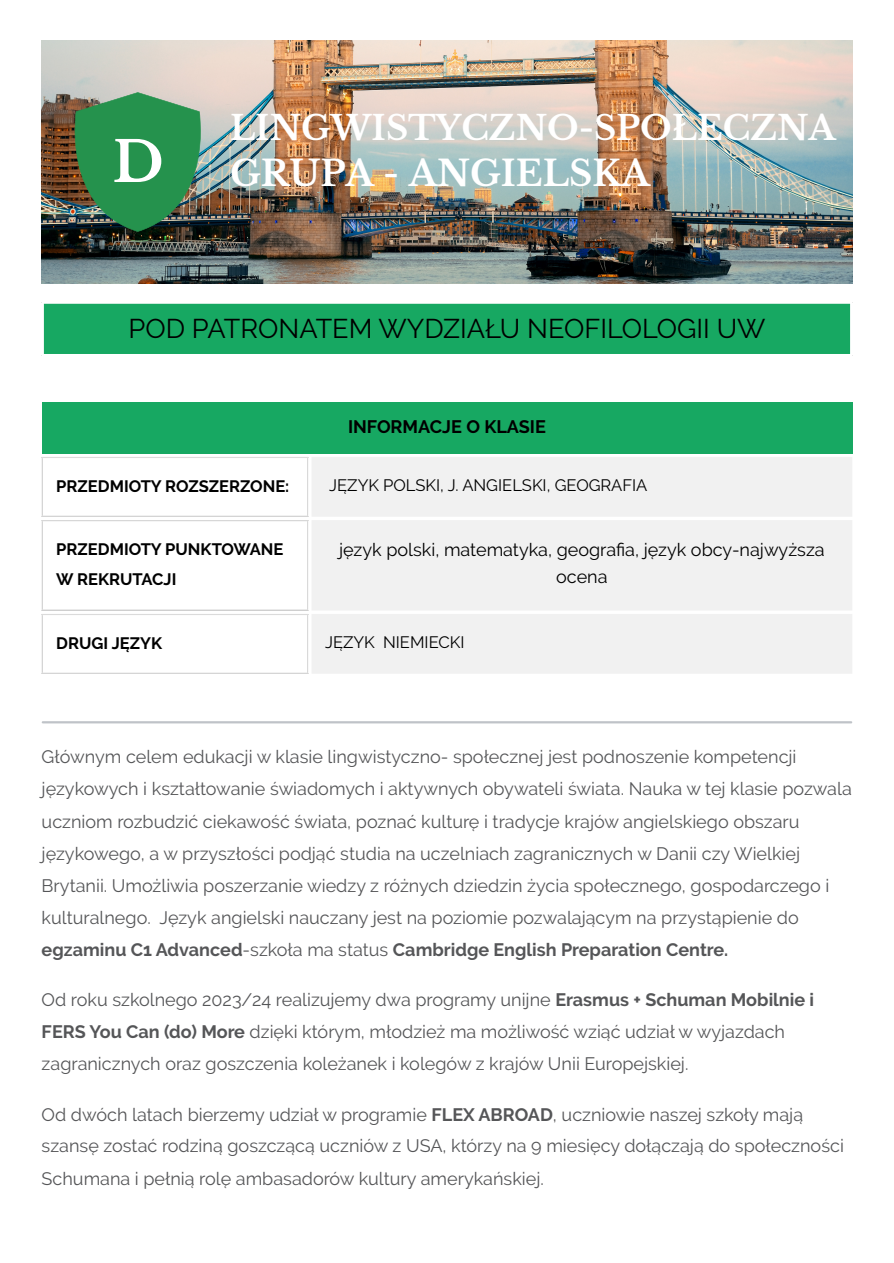
<style>
.page{position:relative;width:894px;height:1263px;background:#fff}
.page>*{position:absolute;margin:0;border:0;box-sizing:border-box;transform-origin:0 0}
.t1{font:700 55.95px "Libre Baskerville";color:#fff}
.t2{font:700 35.1px "Libre Baskerville";color:#fff}
.t3{font:700 33.45px "Libre Baskerville";color:#fff}
.t4{font:27px "Raleway";color:#000}
.t5{font:18px/32.2px "Raleway";color:#555658}
.t6{font:18px/27px "Raleway";color:#000;text-align:center}
.t7{font:700 18px "Raleway";color:#000}
.t8{font:700 16.5px/30.3px "Raleway";color:#000}
.t9{font:16.5px "Raleway";color:#000}
.s1{font-weight:700}
</style>
<div class="page">
<img style="left:42px;top:40px;width:810px;height:243px">
<svg style="left:75px;top:92px;width:126px;height:140px"></svg>
<div style="left:42px;top:302px;width:809px;height:53px;background:#17a862"></div>
<hr style="left:42px;top:304px;width:2px;height:50px;background:#fff">
<hr style="left:849px;top:304px;width:3px;height:50px;background:#fff">
<hr style="left:42px;top:302px;width:810px;height:2px;background:#fff">
<hr style="left:42px;top:354px;width:810px;height:2px;background:#fff">
<div style="left:42px;top:402px;width:810px;height:51px;background:#17a862"></div>
<div style="left:312px;top:457px;width:540px;height:217px;background:#f1f1f1"></div>
<hr style="left:42px;top:458px;width:1px;height:58px;background:#dbdbdb">
<hr style="left:307px;top:458px;width:1px;height:58px;background:#dbdbdb">
<hr style="left:42px;top:457px;width:266px;height:1px;background:#dbdbdb">
<hr style="left:42px;top:516px;width:266px;height:1px;background:#dbdbdb">
<hr style="left:42px;top:521px;width:1px;height:88px;background:#dbdbdb">
<hr style="left:307px;top:521px;width:1px;height:88px;background:#dbdbdb">
<hr style="left:42px;top:520px;width:266px;height:1px;background:#dbdbdb">
<hr style="left:42px;top:609px;width:266px;height:2px;background:#dbdbdb">
<hr style="left:42px;top:615px;width:1px;height:58px;background:#dbdbdb">
<hr style="left:307px;top:615px;width:1px;height:58px;background:#dbdbdb">
<hr style="left:42px;top:614px;width:266px;height:1px;background:#dbdbdb">
<hr style="left:42px;top:673px;width:266px;height:1px;background:#dbdbdb">
<hr style="left:43px;top:721px;width:808px;height:2px;background:#bfc3c8">
<p class="t1" style="left:112px;top:128px;width:53px">D</p>
<p class="t3" style="left:230px;top:108px;width:607px">LINGWISTYCZNO-SPOŁECZNA</p>
<p class="t2" style="left:230px;top:151px;width:421px">GRUPA - ANGIELSKA</p>
<p class="t4" style="left:128px;top:312px;width:638px">POD PATRONATEM WYDZIAŁU NEOFILOLOGII UW</p>
<p class="t7" style="left:348px;top:416px;width:199px">INFORMACJE O KLASIE</p>
<p class="t8" style="left:56px;top:471px;width:234px">PRZEDMIOTY ROZSZERZONE:</p>
<p class="t9" style="left:329px;top:475px;width:319px">JĘZYK POLSKI, J. ANGIELSKI, GEOGRAFIA</p>
<p class="t8" style="left:56px;top:534px;width:229px">PRZEDMIOTY PUNKTOWANE<br>W REKRUTACJI</p>
<p class="t6" style="left:339px;top:536px;width:487px">język polski, matematyka, geografia, język obcy-najwyższa ocena</p>
<p class="t8" style="left:56px;top:628px;width:107px">DRUGI JĘZYK</p>
<p class="t9" style="left:325px;top:632px;width:141px">JĘZYK NIEMIECKI</p>
<p class="t5" style="left:42px;top:740px;width:811px">Głównym celem edukacji w klasie lingwistyczno- społecznej jest podnoszenie kompetencji językowych i kształtowanie świadomych i aktywnych obywateli świata. Nauka w tej klasie pozwala uczniom rozbudzić ciekawość świata, poznać kulturę i tradycje krajów angielskiego obszaru językowego, a w przyszłości podjąć studia na uczelniach zagranicznych w Danii czy Wielkiej Brytanii. Umożliwia poszerzanie wiedzy z różnych dziedzin życia społecznego, gospodarczego i kulturalnego. Język angielski nauczany jest na poziomie pozwalającym na przystąpienie do <span class="s1">egzaminu C1 Advanced</span>-szkoła ma status <span class="s1">Cambridge English Preparation Centre.</span></p>
<p class="t5" style="left:42px;top:983px;width:773px">Od roku szkolnego 2023/24 realizujemy dwa programy unijne <span class="s1">Erasmus + Schuman Mobilnie i<br>FERS You Can (do) More</span> dzięki którym, młodzież ma możliwość wziąć udział w wyjazdach zagranicznych oraz goszczenia koleżanek i kolegów z krajów Unii Europejskiej.</p>
<p class="t5" style="left:42px;top:1098px;width:803px">Od dwóch latach bierzemy udział w programie <span class="s1">FLEX ABROAD</span>, uczniowie naszej szkoły mają szansę zostać rodziną goszczącą uczniów z USA, którzy na 9 miesięcy dołączają do społeczności<br>Schumana i pełnią rolę ambasadorów kultury amerykańskiej.</p>
</div>
